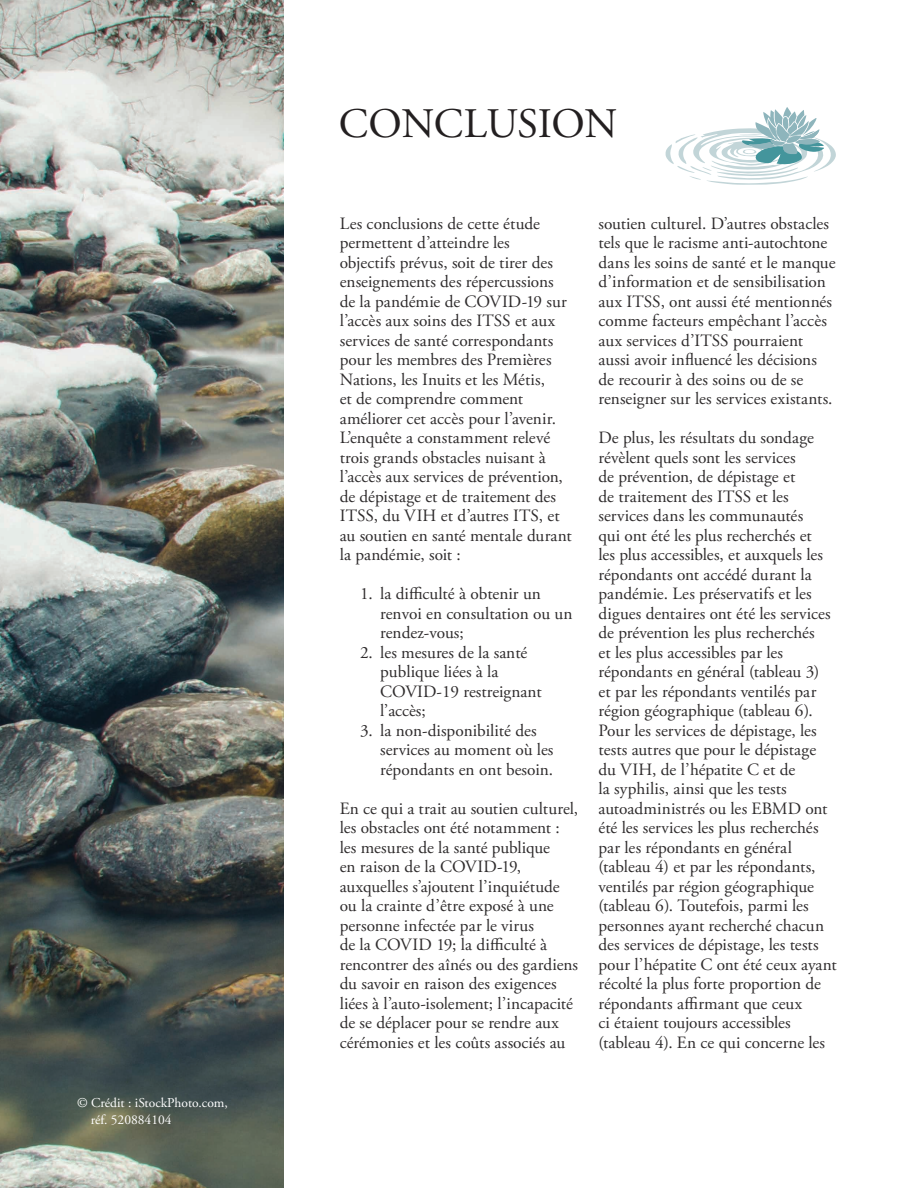
<style>
.page{position:relative;width:918px;height:1188px;background:#fff}
.page>*{position:absolute;margin:0;border:0;box-sizing:border-box;transform-origin:0 0}
.t1{font:42px "Adobe Garamond Pro";letter-spacing:-.01em;color:#231f20}
.t2{font:17.25px/19.5px "Adobe Garamond Pro";color:#2e2b2c}
.t3{font:13.5px/16.5px "Adobe Garamond Pro";color:#fff}
</style>
<div class="page">
<img style="left:0;top:0;width:284px;height:1188px">
<svg style="left:665px;top:107px;width:171px;height:78px"></svg>
<p class="t3" style="left:91px;top:1095px;width:139px;text-indent:-14px">© Crédit : iStockPhoto.com, réf. 520884104</p>
<h1 class="t1" style="left:339px;top:99px;width:280px">CONCLUSION</h1>
<p class="t2" style="left:340px;top:214px;width:234px">Les conclusions de cette étude permettent d’atteindre les<br>objectifs prévus, soit de tirer des enseignements des répercussions de la pandémie de COVID-19 sur l’accès aux soins des ITSS et aux services de santé correspondants pour les membres des Premières<br>Nations, les Inuits et les Métis,<br>et de comprendre comment améliorer cet accès pour l’avenir.<br>L’enquête a constamment relevé trois grands obstacles nuisant à l’accès aux services de prévention, de dépistage et de traitement des<br>ITSS, du VIH et d’autres ITS, et au soutien en santé mentale durant la pandémie, soit :</p>
<p class="t2" style="left:380px;top:584px;width:194px;text-indent:-20px">1. la difficulté à obtenir un renvoi en consultation ou un rendez-vous;</p>
<p class="t2" style="left:380px;top:643px;width:163px;text-indent:-20px">2. les mesures de la santé publique liées à la<br>COVID-19 restreignant l’accès;</p>
<p class="t2" style="left:380px;top:721px;width:175px;text-indent:-20px">3. la non-disponibilité des services au moment où les répondants en ont besoin.</p>
<p class="t2" style="left:340px;top:799px;width:240px">En ce qui a trait au soutien culturel, les obstacles ont été notamment : les mesures de la santé publique<br>en raison de la COVID-19, auxquelles s’ajoutent l’inquiétude ou la crainte d’être exposé à une personne infectée par le virus<br>de la COVID 19; la difficulté à rencontrer des aînés ou des gardiens du savoir en raison des exigences liées à l’auto-isolement; l’incapacité de se déplacer pour se rendre aux cérémonies et les coûts associés au</p>
<p class="t2" style="left:598px;top:214px;width:239px">soutien culturel. D’autres obstacles tels que le racisme anti-autochtone dans les soins de santé et le manque d’information et de sensibilisation aux ITSS, ont aussi été mentionnés comme facteurs empêchant l’accès aux services d’ITSS pourraient aussi avoir influencé les décisions de recourir à des soins ou de se renseigner sur les services existants.</p>
<p class="t2" style="left:598px;top:428px;width:240px">De plus, les résultats du sondage révèlent quels sont les services<br>de prévention, de dépistage et<br>de traitement des ITSS et les services dans les communautés<br>qui ont été les plus recherchés et<br>les plus accessibles, et auxquels les répondants ont accédé durant la pandémie. Les préservatifs et les digues dentaires ont été les services de prévention les plus recherchés<br>et les plus accessibles par les répondants en général (tableau 3)<br>et par les répondants ventilés par région géographique (tableau 6).<br>Pour les services de dépistage, les tests autres que pour le dépistage du VIH, de l’hépatite C et de<br>la syphilis, ainsi que les tests autoadministrés ou les EBMD ont été les services les plus recherchés par les répondants en général (tableau 4) et par les répondants, ventilés par région géographique (tableau 6). Toutefois, parmi les personnes ayant recherché chacun des services de dépistage, les tests pour l’hépatite C ont été ceux ayant récolté la plus forte proportion de répondants affirmant que ceux<br>ci étaient toujours accessibles (tableau 4). En ce qui concerne les</p>
</div>
